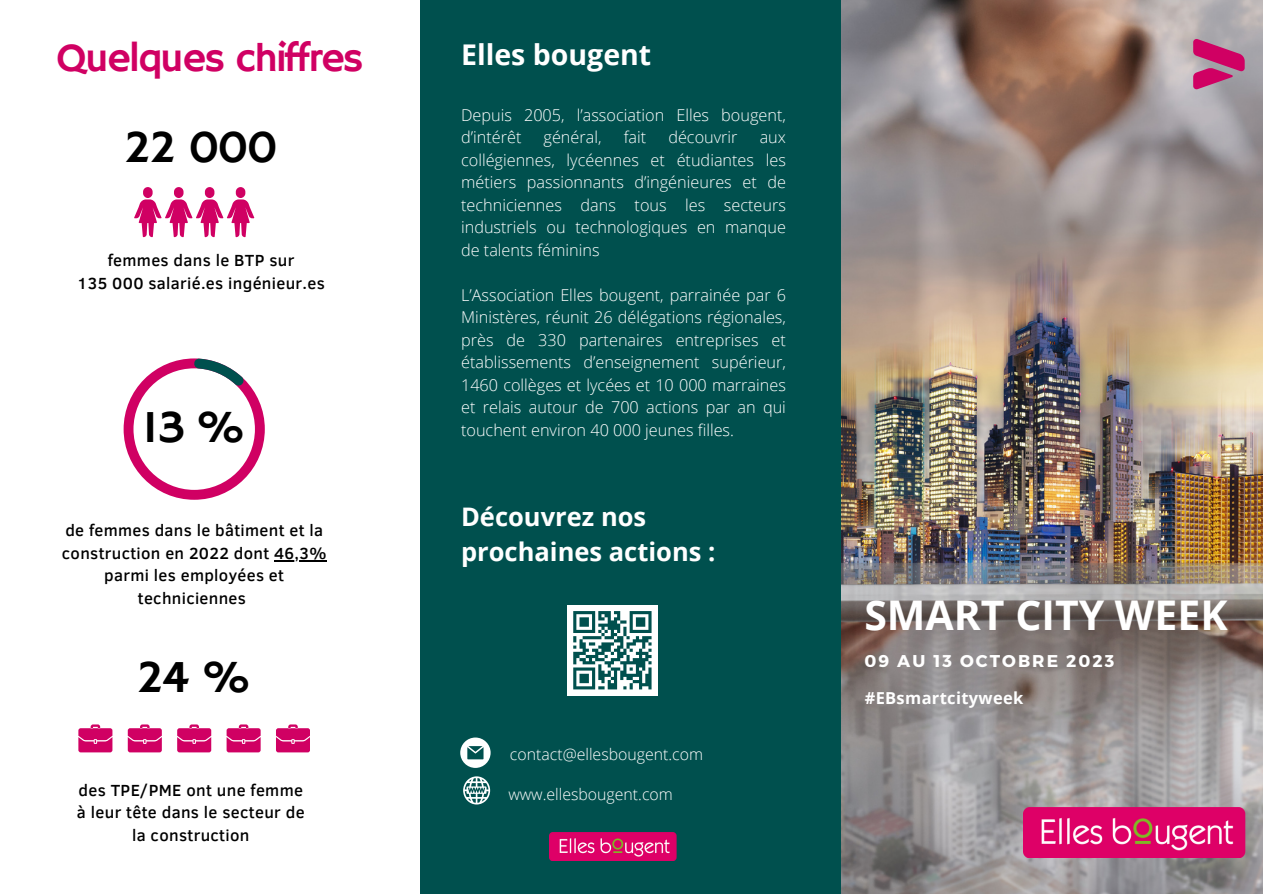
<style>
.page{position:relative;width:1263px;height:894px;background:#fff}
.page>*{position:absolute;margin:0;border:0;box-sizing:border-box;transform-origin:0 0}
.t1{font:46.65px "Hammersmith One";letter-spacing:-.04em;color:#000}
.t2{font:700 40.95px "Open Sans";color:#fff}
.t3{font:40.8px "Hammersmith One";letter-spacing:-.04em;color:#d00063}
.t4{font:700 28.5px "Open Sans";color:#fff}
.t5{font:700 25.5px/34.8px "Open Sans";color:#fff}
.t6{font:700 17.1px "Montserrat";letter-spacing:.12em;color:#fff}
.t7{font:500 16.5px/22.5px "Clear Sans";letter-spacing:.02em;color:#000;text-align:center}
.t8{font:700 16.5px "Open Sans";letter-spacing:.02em;color:#fff}
.t9{font:300 16.2px/22.5px "Open Sans";color:#fff;text-align:justify}
.t10{font:300 15.9px "Open Sans";color:#fff}
</style>
<div class="page">
<div style="left:421px;top:0;width:420px;height:893px;background:#00504e"></div>
<img style="left:841px;top:0;width:422px;height:893px">
<svg style="left:1193px;top:39px;width:52px;height:50px;background:#bc4f85"></svg>
<img style="left:1024px;top:807px;width:221px;height:50px">
<svg style="left:460px;top:737px;width:31px;height:30px"></svg>
<svg style="left:463px;top:776px;width:27px;height:28px"></svg>
<svg style="left:124px;top:358px;width:141px;height:141px"></svg>
<svg style="left:78px;top:724px;width:232px;height:28px"></svg>
<svg style="left:134px;top:187px;width:120px;height:50px"></svg>
<hr style="left:274px;top:559px;width:53px;height:2px;background:#000">
<img style="left:549px;top:832px;width:127px;height:28px">
<div style="left:567px;top:604px;width:91px;height:91px;background:#fff"></div>
<svg style="left:573px;top:611px;width:79px;height:78px"></svg>
<p class="t3" style="left:56px;top:34px;width:309px">Quelques chiffres</p>
<p class="t1" style="left:124px;top:120px;width:155px">22 000</p>
<p class="t7" style="left:108px;top:248px;width:188px">femmes dans le BTP sur</p>
<p class="t7" style="left:77px;top:271px;width:249px">135 000 salarié.es ingénieur.es</p>
<p class="t1" style="left:143px;top:400px;width:105px">13%</p>
<p class="t7" style="left:62px;top:518px;width:266px">de femmes dans le bâtiment et la construction en 2022 dont 46,3% parmi les employées et techniciennes</p>
<p class="t1" style="left:137px;top:649px;width:116px">24 %</p>
<p class="t7" style="left:77px;top:777px;width:229px">des TPE/PME ont une femme à leur tête dans le secteur de la construction</p>
<p class="t4" style="left:461px;top:35px;width:192px">Elles bougent</p>
<p class="t9" style="left:461px;top:103px;width:326px">Depuis 2005, l’association Elles bougent, d’intérêt</p>
<p class="t9" style="left:544px;top:125px;width:60px">général,</p>
<p class="t9" style="left:624px;top:125px;width:24px">fait</p>
<p class="t9" style="left:668px;top:125px;width:71px">découvrir</p>
<p class="t9" style="left:461px;top:125px;width:326px;text-indent:299px">aux collégiennes, lycéennes et étudiantes les métiers passionnants d’ingénieures et de techniciennes dans tous les secteurs industriels ou technologiques en manque de talents féminins</p>
<p class="t9" style="left:461px;top:283px;width:326px">L’Association Elles bougent, parrainée par 6<br>Ministères, réunit 26 délégations régionales, près de 330 partenaires entreprises et établissements d’enseignement supérieur, 1460 collèges et lycées et 10 000 marraines et relais autour de 700 actions par an qui touchent environ 40 000 jeunes filles.</p>
<p class="t5" style="left:461px;top:498px;width:256px">Découvrez nos prochaines actions :</p>
<p class="t10" style="left:510px;top:742px;width:195px">contact@ellesbougent.com</p>
<p class="t10" style="left:508px;top:783px;width:166px">www.ellesbougent.com</p>
<p class="t2" style="left:864px;top:586px;width:365px">SMART CITY WEEK</p>
<p class="t6" style="left:864px;top:649px;width:251px">09 AU 13 OCTOBRE 2023</p>
<p class="t2" style="left:841px;top:593px;width:365px">SMART CITY WEEK</p>
<p class="t6" style="left:841px;top:642px;width:251px">09 AU 13 OCTOBRE 2023</p>
<p class="t8" style="left:865px;top:686px;width:160px">#EBsmartcityweek</p>
</div>
